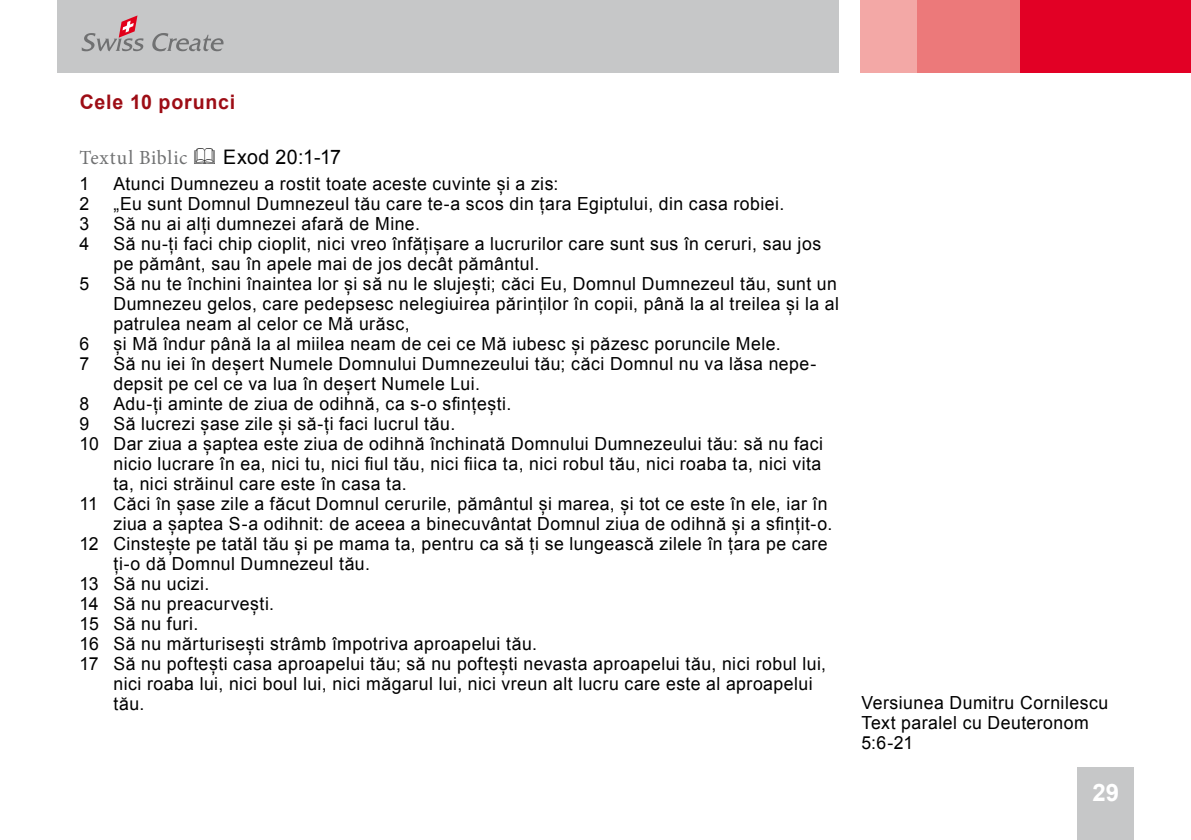
<style>
.page{position:relative;width:1191px;height:840px;background:#fff}
.page>*{position:absolute;margin:0;border:0;box-sizing:border-box;transform-origin:0 0}
.t1{font:700 24px "Arial";color:#fff}
.t2{font:700 20px "Arial";letter-spacing:.04em;color:#9d0d15}
.t3{font:20px "Minion Pro";letter-spacing:.035em;color:#707172}
.t4{font:20px "Arial";letter-spacing:.025em;color:#000}
.t5{font:18px/20px "Arial";letter-spacing:.025em;color:#000}
</style>
<div class="page">
<div style="left:1077px;top:767px;width:57px;height:72px;background:#c6c7c8"></div>
<div style="left:1019px;top:0;width:172px;height:72px;background:#e20025"></div>
<div style="left:917px;top:0;width:102px;height:72px;background:#ec797a"></div>
<div style="left:860px;top:0;width:57px;height:72px;background:#f3a8a6"></div>
<div style="left:57px;top:0;width:781px;height:72px;background:#c6c7c8"></div>
<svg style="left:82px;top:15px;width:62px;height:36px"></svg>
<svg style="left:152px;top:33px;width:71px;height:18px"></svg>
<p class="t2" style="left:80px;top:88px;width:157px">Cele 10 porunci</p>
<p class="t3" style="left:79px;top:144px;width:109px">Textul Biblic</p>
<p class="t4" style="left:223px;top:143px;width:119px">Exod 20:1-17</p>
<p class="t5" style="left:79px;top:173px;width:11px">1</p>
<p class="t5" style="left:113px;top:173px;width:446px">Atunci Dumnezeu a rostit toate aceste cuvinte și a zis:</p>
<p class="t5" style="left:79px;top:193px;width:11px">2</p>
<p class="t5" style="left:113px;top:193px;width:672px">„Eu sunt Domnul Dumnezeul tău care te-a scos din țara Egiptului, din casa robiei.</p>
<p class="t5" style="left:79px;top:213px;width:11px">3</p>
<p class="t5" style="left:113px;top:213px;width:308px">Să nu ai alți dumnezei afară de Mine.</p>
<p class="t5" style="left:79px;top:233px;width:11px">4</p>
<p class="t5" style="left:113px;top:233px;width:709px">Să nu-ți faci chip cioplit, nici vreo înfățișare a lucrurilor care sunt sus în ceruri, sau jos pe pământ, sau în apele mai de jos decât pământul.</p>
<p class="t5" style="left:79px;top:273px;width:11px">5</p>
<p class="t5" style="left:113px;top:273px;width:727px">Să nu te închini înaintea lor și să nu le slujești; căci Eu, Domnul Dumnezeul tău, sunt un<br>Dumnezeu gelos, care pedepsesc nelegiuirea părinților în copii, până la al treilea și la al patrulea neam al celor ce Mă urăsc,</p>
<p class="t5" style="left:79px;top:333px;width:11px">6</p>
<p class="t5" style="left:113px;top:333px;width:669px">și Mă îndur până la al miilea neam de cei ce Mă iubesc și păzesc poruncile Mele.</p>
<p class="t5" style="left:79px;top:353px;width:11px">7</p>
<p class="t5" style="left:113px;top:353px;width:704px">Să nu iei în deșert Numele Domnului Dumnezeului tău; căci Domnul nu va lăsa nepe&shy;depsit pe cel ce va lua în deșert Numele Lui.</p>
<p class="t5" style="left:79px;top:393px;width:11px">8</p>
<p class="t5" style="left:113px;top:393px;width:399px">Adu-ți aminte de ziua de odihnă, ca s-o sfințești.</p>
<p class="t5" style="left:79px;top:413px;width:11px">9</p>
<p class="t5" style="left:113px;top:413px;width:343px">Să lucrezi șase zile și să-ți faci lucrul tău.</p>
<p class="t5" style="left:79px;top:433px;width:745px">10 Dar ziua a șaptea este ziua de odihnă închinată Domnului Dumnezeului tău: să nu faci</p>
<p class="t5" style="left:113px;top:453px;width:709px">nicio lucrare în ea, nici tu, nici fiul tău, nici fiica ta, nici robul tău, nici roaba ta, nici vita</p>
<p class="t5" style="left:113px;top:473px;width:295px">ta, nici străinul care este în casa ta.</p>
<p class="t5" style="left:79px;top:493px;width:749px">11 Căci în șase zile a făcut Domnul cerurile, pământul și marea, și tot ce este în ele, iar în</p>
<p class="t5" style="left:113px;top:513px;width:720px">ziua a șaptea S-a odihnit: de aceea a binecuvântat Domnul ziua de odihnă și a sfințit-o.</p>
<p class="t5" style="left:79px;top:533px;width:750px">12 Cinstește pe tatăl tău și pe mama ta, pentru ca să ți se lungească zilele în țara pe care</p>
<p class="t5" style="left:113px;top:553px;width:258px">ți-o dă Domnul Dumnezeul tău.</p>
<p class="t5" style="left:79px;top:573px;width:131px">13 Să nu ucizi.</p>
<p class="t5" style="left:79px;top:593px;width:196px">14 Să nu preacurvești.</p>
<p class="t5" style="left:79px;top:613px;width:120px">15 Să nu furi.</p>
<p class="t5" style="left:79px;top:633px;width:459px">16 Să nu mărturisești strâmb împotriva aproapelui tău.</p>
<p class="t5" style="left:79px;top:653px;width:748px">17 Să nu poftești casa aproapelui tău; să nu poftești nevasta aproapelui tău, nici robul lui,</p>
<p class="t5" style="left:113px;top:673px;width:700px">nici roaba lui, nici boul lui, nici măgarul lui, nici vreun alt lucru care este al aproapelui</p>
<p class="t5" style="left:113px;top:693px;width:32px">tău.</p>
<p class="t5" style="left:861px;top:692px;width:248px">Versiunea Dumitru Cornilescu<br>Text paralel cu Deuteronom<br>5:6-21</p>
<h1 class="t1" style="left:1092px;top:774px;width:28px">29</h1>
</div>
